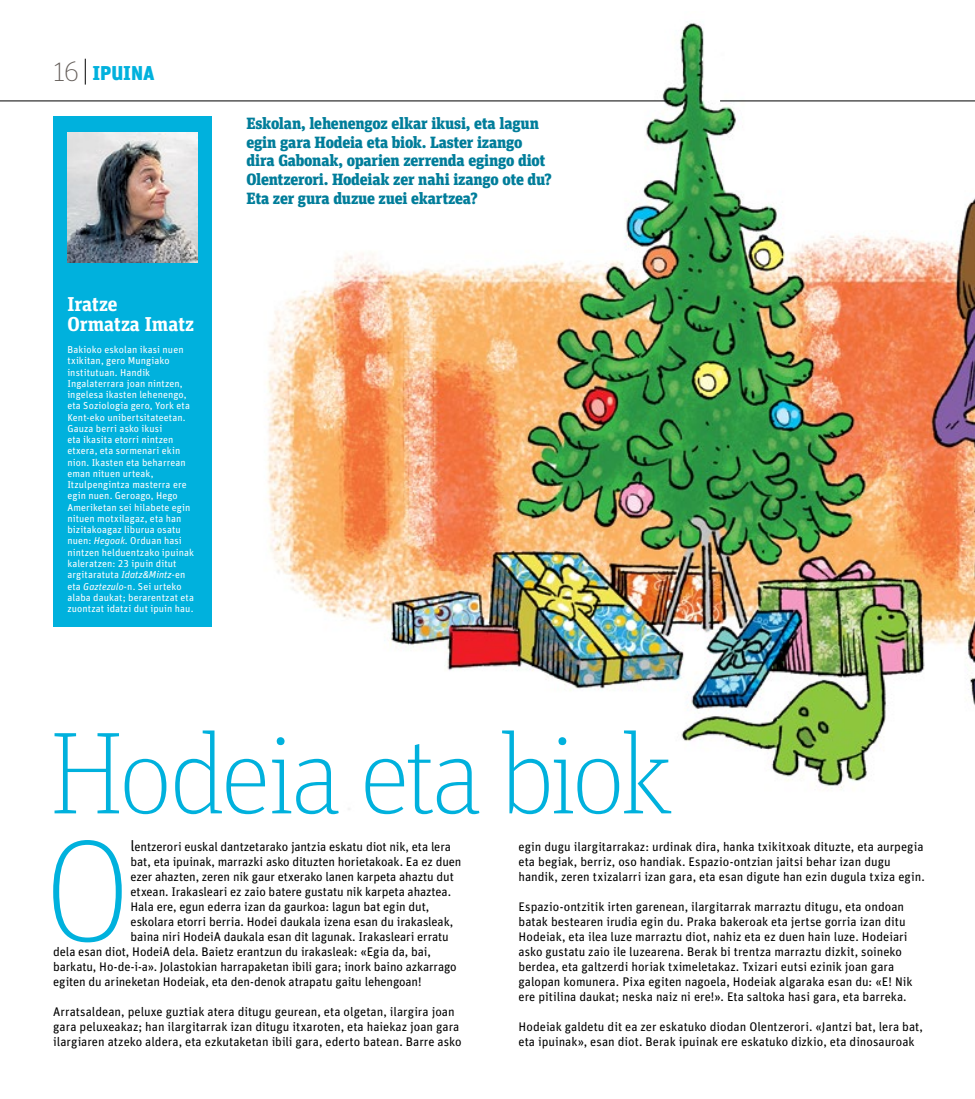
<style>
.page{position:relative;width:975px;height:1099px;background:#fff}
.page>*{position:absolute;margin:0;border:0;box-sizing:border-box;transform-origin:0 0}
.t1{font:100 146.38px "FF Unit Pro";color:#00b1dd}
.t2{font:100 117px "FF Unit Slab Pro";letter-spacing:-.05em;color:#00b1dd}
.t3{font:700 20px/20px "FF Unit Slab Pro";letter-spacing:-.005em;color:#fff}
.t4{font:900 20px "FF Unit Pro";letter-spacing:-.005em;color:#00b1dd}
.t5{font:900 16.25px/18.8px "FF Unit Slab Pro";letter-spacing:-.01em;color:#007d9a}
.t6{font:12.5px/15px "FF Unit Pro";color:#000}
.t7{font:10px/11.2px "FF Unit Pro";letter-spacing:.01em;color:#fff}
.s1{font-weight:100;font-size:28.75px;color:#66605c}
.s2{font-style:italic}
.s3{font-size:15px}
</style>
<div class="page">
<img style="left:244px;top:22px;width:730px;height:788px">
<svg style="left:85px;top:59px;width:1px;height:26px"></svg>
<hr style="left:0;top:101px;width:670px;height:1px;background:#000">
<div style="left:53px;top:116px;width:159px;height:510px;background:#00b1dd"></div>
<img style="left:67px;top:132px;width:131px;height:130px">
<hr style="left:720px;top:101px;width:254px;height:1px;background:#000">
<h3 class="t4" style="left:53px;top:58px;width:103px"><span class="s1">16</span> IPUINA</h3>
<h3 class="t3" style="left:67px;top:293px;width:128px">Iratze<br>Ormatza Imatz</h3>
<p class="t7" style="left:67px;top:343px;width:128px">Bakioko eskolan ikasi nuen txikitan, gero Mungiako institutuan. Handik<br>Ingalaterrara joan nintzen, ingelesa ikasten lehenengo, eta Soziologia gero, York eta<br>Kent-eko unibertsitateetan.<br>Gauza berri asko ikusi<br>eta ikasita etorri nintzen etxera, eta sormenari ekin nion. Ikasten eta beharrean eman nituen urteak,<br>Itzulpengintza masterra ere egin nuen. Geroago, Hego<br>Ameriketan sei hilabete egin nituen motxilagaz, eta han bizitakoagaz liburua osatu nuen: <span class="s2">Hegoak</span>. Orduan hasi nintzen helduentzako ipuinak kaleratzen: 23 ipuin ditut argitaratuta <span class="s2">Idatz&amp;Mintz</span>-en eta <span class="s2">Gaztezulo</span>-n. Sei urteko alaba daukat; berarentzat eta zuontzat idatzi dut ipuin hau.</p>
<h3 class="t5" style="left:246px;top:113px;width:307px">Eskolan, lehenengoz elkar ikusi, eta lagun egin gara Hodeia eta biok. Laster izango dira Gabonak, oparien zerrenda egingo diot Olentzerori. Hodeiak zer nahi izango ote du?<br>Eta zer gura duzue zuei ekartzea?</h3>
<h2 class="t2" style="left:48px;top:702px;width:625px">Hodeia eta biok</h2>
<h1 class="t1" style="left:43px;top:802px;width:91px">O</h1>
<p class="t6" style="left:130px;top:838px;width:322px"><span class="s3">l</span>entzerori euskal dantzetarako jantzia eskatu diot nik, eta lera</p>
<p class="t6" style="left:130px;top:853px;width:332px">bat, eta ipuinak, marrazki asko dituzten horietakoak. Ea ez duen</p>
<p class="t6" style="left:130px;top:868px;width:325px">ezer ahazten, zeren nik gaur etxerako lanen karpeta ahaztu dut</p>
<p class="t6" style="left:130px;top:883px;width:322px">etxean. Irakasleari ez zaio batere gustatu nik karpeta ahaztea.</p>
<p class="t6" style="left:130px;top:898px;width:300px">Hala ere, egun ederra izan da gaurkoa: lagun bat egin dut,</p>
<p class="t6" style="left:130px;top:913px;width:324px">eskolara etorri berria. Hodei daukala izena esan du irakasleak,</p>
<p class="t6" style="left:130px;top:928px;width:320px">baina niri HodeiA daukala esan dit lagunak. Irakasleari erratu</p>
<p class="t6" style="left:53px;top:943px;width:379px">dela esan diot, HodeiA dela. Baietz erantzun du irakasleak: «Egia da, bai,</p>
<p class="t6" style="left:53px;top:958px;width:405px">barkatu, Ho-de-i-a». Jolastokian harrapaketan ibili gara; inork baino azkarrago</p>
<p class="t6" style="left:53px;top:973px;width:370px">egiten du arineketan Hodeiak, eta den-denok atrapatu gaitu lehengoan!</p>
<p class="t6" style="left:53px;top:1003px;width:410px">Arratsaldean, peluxe guztiak atera ditugu geurean, eta olgetan, ilargira joan gara peluxeakaz; han ilargitarrak izan ditugu itxaroten, eta haiekaz joan gara ilargiaren atzeko aldera, eta ezkutaketan ibili gara, ederto batean. Barre asko</p>
<p class="t6" style="left:518px;top:838px;width:408px">egin dugu ilargitarrakaz: urdinak dira, hanka txikitxoak dituzte, eta aurpegia eta begiak, berriz, oso handiak. Espazio-ontzian jaitsi behar izan dugu handik, zeren txizalarri izan gara, eta esan digute han ezin dugula txiza egin.</p>
<p class="t6" style="left:518px;top:898px;width:395px">Espazio-ontzitik irten garenean, ilargitarrak marraztu ditugu, eta ondoan batak bestearen irudia egin du. Praka bakeroak eta jertse gorria izan ditu Hodeiak, eta ilea luze marraztu diot, nahiz eta ez duen hain luze. Hodeiari asko gustatu zaio ile luzearena. Berak bi trentza marraztu dizkit, soineko berdea, eta galtzerdi horiak tximeletakaz. Txizari eutsi ezinik joan gara galopan komunera. Pixa egiten nagoela, Hodeiak algaraka esan du: «E! Nik ere pitilina daukat; neska naiz ni ere!». Eta saltoka hasi gara, eta barreka.</p>
<p class="t6" style="left:518px;top:1018px;width:406px">Hodeiak galdetu dit ea zer eskatuko diodan Olentzerori. «Jantzi bat, lera bat, eta ipuinak», esan diot. Berak ipuinak ere eskatuko dizkio, eta dinosauroak</p>
</div>
